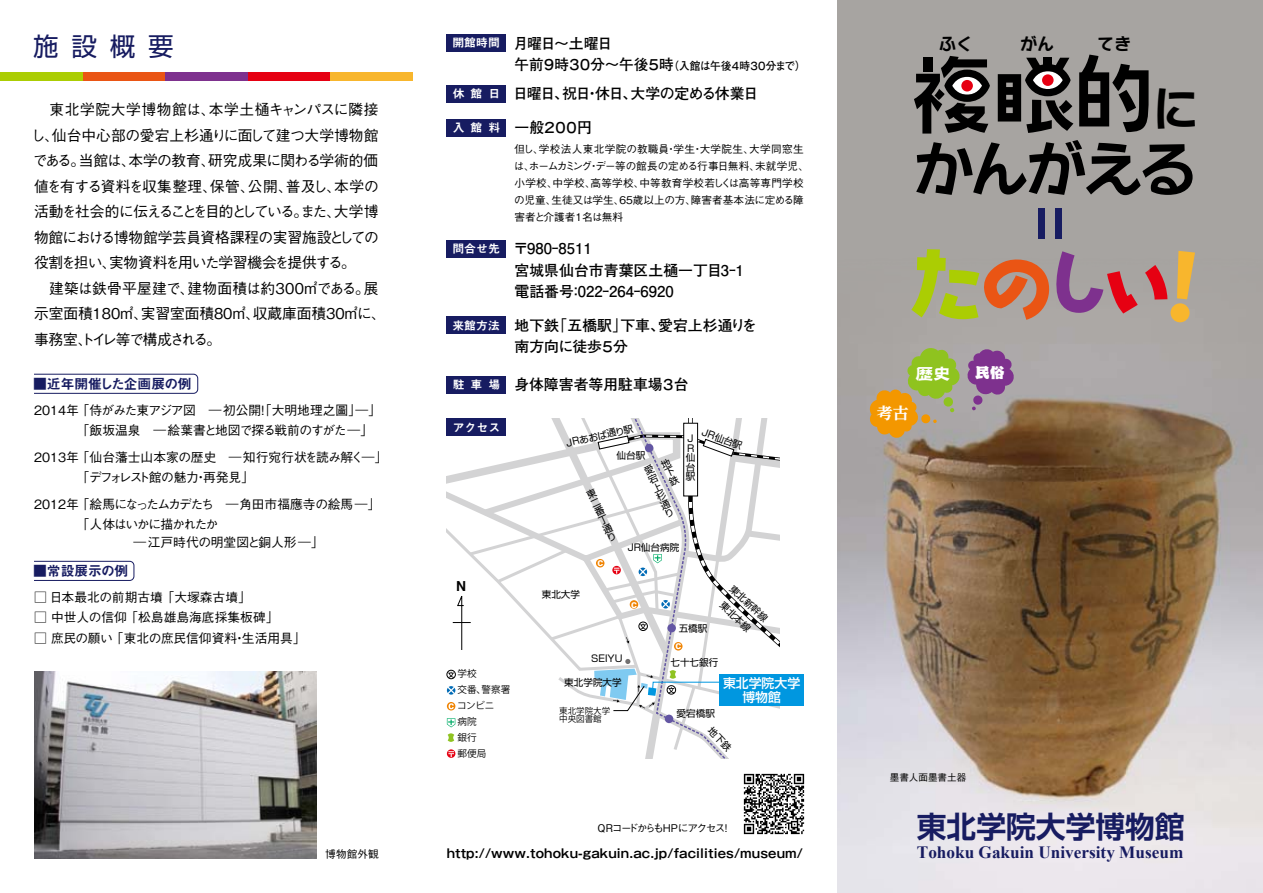
<style>
.page{position:relative;width:1263px;height:893px;background:#fff}
.page>*{position:absolute;margin:0;border:0;box-sizing:border-box;transform-origin:0 0}
.t1{font:59.85px "Rodin Wanpaku Pro B";letter-spacing:-.06em;color:#000}
.t2{font:47.4px "Rodin Wanpaku Pro B";color:#000}
.t3{font:700 29.7px "Shin Go Pr 6 De";color:#171c61}
.t4{font:25.5px "Shin Go Pr 6";color:#171c61}
.t5{font:19.2px "Kakurei Std EB";color:#fff}
.t6{font:700 17.25px "Times New Roman";color:#171c61}
.t7{font:16.95px "Rodin Wanpaku Pro B";color:#000}
.t8{font:700 expanded 15.9px "UD Reimin Pr 6";color:#fff}
.t9{font:500 14.85px/25.5px "Gothic BBB Pr 6";letter-spacing:-.01em;color:#000}
.t10{font:700 14.85px/21.3px "Futo Go B101 Pr 6";color:#000}
.t11{font:700 14.85px "Futo Go B101 Pr 6";letter-spacing:-.085em;color:#000}
.t12{font:13.8px "Midashi Go Pr 6 MB31";letter-spacing:-.01em;color:#171c61}
.t13{font:700 13.8px "Helvetica";color:#000}
.t14{font:500 12.9px/14.1px "Shin Go Pr 6";color:#fff;text-align:center}
.t15{font:500 12.75px/20.2px "Gothic BBB Pr 6";color:#000}
.t16{font:500 12.75px/20.2px "Gothic BBB Pr 6";letter-spacing:-.06em;color:#000}
.t17{font:700 12.15px "Gothic MB101 Pr 6 De";letter-spacing:.01em;color:#000}
.t18{font:11.85px "Midashi Go Pr 6 MB31";color:#fff}
.t19{font:700 11.1px "Futo Go B101 Pr 6";letter-spacing:-.135em;color:#000}
.t20{font:500 10.65px/17px "Gothic BBB Pr 6";letter-spacing:.005em;color:#000}
.t21{font:500 10.65px "Gothic BBB Pr 6";letter-spacing:-.135em;color:#000}
.t22{font:700 10.65px "Helvetica";color:#fff}
.t23{font:9.6px/9.6px "Shin Go Pr 6";color:#000;text-align:justify}
.t24{font:9.6px/15.8px "Koz Go Pro";color:#000}
.t25{font:500 9.6px "Gothic BBB Pr 6";color:#000}
.t26{font:8.55px/8.6px "Koz Go Pro";color:#000}
.s1{font-family:"Midashi Go Pr 6 MB31";font-weight:400;font-size:11.85px;color:#fff}
.s2{font-size:14.85px}
</style>
<div class="page">
<div style="left:838px;top:0;width:425px;height:368px;background:#a7a4a1"></div>
<img style="left:838px;top:294px;width:425px;height:599px">
<svg style="left:1079px;top:55px;width:69px;height:77px"></svg>
<svg style="left:914px;top:56px;width:76px;height:78px"></svg>
<div style="left:961px;top:80px;width:12px;height:12px;background:#e60012;border-radius:50%"></div>
<svg style="left:998px;top:58px;width:75px;height:75px"></svg>
<svg style="left:911px;top:249px;width:227px;height:71px"></svg>
<svg style="left:1145px;top:265px;width:22px;height:35px"></svg>
<svg style="left:1177px;top:251px;width:18px;height:48px"></svg>
<div style="left:1170px;top:303px;width:20px;height:19px;background:#f8b62d;border-radius:50%"></div>
<div style="left:1055px;top:209px;width:7px;height:30px;background:#171c61"></div>
<div style="left:1038px;top:209px;width:7px;height:30px;background:#171c61"></div>
<svg style="left:966px;top:348px;width:49px;height:63px"></svg>
<svg style="left:869px;top:347px;width:91px;height:92px"></svg>
<div style="left:446px;top:34px;width:60px;height:17px;background:#171c61"></div>
<div style="left:446px;top:240px;width:60px;height:17px;background:#171c61"></div>
<div style="left:446px;top:317px;width:60px;height:17px;background:#171c61"></div>
<div style="left:447px;top:376px;width:59px;height:17px;background:#171c61"></div>
<div style="left:447px;top:85px;width:59px;height:17px;background:#171c61"></div>
<div style="left:447px;top:119px;width:59px;height:17px;background:#171c61"></div>
<img style="left:743px;top:773px;width:62px;height:62px">
<div style="left:720px;top:674px;width:84px;height:32px;background:#0097e0"></div>
<img style="left:34px;top:672px;width:283px;height:187px">
<div style="left:330px;top:72px;width:82px;height:9px;background:#f8b62d"></div>
<div style="left:247px;top:72px;width:83px;height:9px;background:#e60012"></div>
<div style="left:165px;top:72px;width:82px;height:9px;background:#7e318e"></div>
<div style="left:82px;top:72px;width:83px;height:9px;background:#ea5514"></div>
<div style="left:0;top:72px;width:82px;height:9px;background:#abcd03"></div>
<svg style="left:34px;top:374px;width:164px;height:20px"></svg>
<svg style="left:34px;top:561px;width:100px;height:20px"></svg>
<svg style="left:446px;top:419px;width:333px;height:339px"></svg>
<h3 class="t4" style="left:33px;top:25px;width:142px">施設概要</h3>
<p class="t10" style="left:452px;top:32px;width:161px"><span class="s1">開館時間</span> 月曜日～土曜日</p>
<p class="t19" style="left:514px;top:57px;width:293px"><span class="s2">午前９時３０分～午後５時</span>（入館は午後４時３０分まで）</p>
<p class="t7" style="left:939px;top:32px;width:35px">ふく</p>
<p class="t7" style="left:1020px;top:32px;width:35px">がん</p>
<p class="t7" style="left:1097px;top:32px;width:35px">てき</p>
<p class="t9" style="left:31px;top:96px;width:356px">　東北学院大学博物館は、本学土樋キャンパスに隣接し、仙台中心部の愛宕上杉通りに面して建つ大学博物館である。当館は、本学の教育、研究成果に関わる学術的価値を有する資料を収集整理、保管、公開、普及し、本学の活動を社会的に伝えることを目的としている。また、大学博物館における博物館学芸員資格課程の実習施設としての役割を担い、実物資料を用いた学習機会を提供する。<br>　建築は鉄骨平屋建で、建物面積は約300㎡である。展示室面積180㎡、実習室面積80㎡、収蔵庫面積30㎡に、事務室、トイレ等で構成される。</p>
<p class="t12" style="left:33px;top:372px;width:160px">■近年開催した企画展の例</p>
<p class="t15" style="left:77px;top:399px;width:306px;text-indent:-43px">2014年 「侍がみた東アジア図　―初公開！「大明地理之圖」―」「飯坂温泉　―絵葉書と地図で探る戦前のすがた―」</p>
<p class="t15" style="left:77px;top:446px;width:313px;text-indent:-43px">2013年 「仙台藩士山本家の歴史 ―知行宛行状を読み解く―」「デフォレスト館の魅力・再発見」</p>
<p class="t16" style="left:77px;top:493px;width:305px;text-indent:-43px">2012年 「絵馬になったムカデたち　―角田市福應寺の絵馬―」「人体はいかに描かれたか</p>
<p class="t15" style="left:82px;top:531px;width:243px">　　　　―江戸時代の明堂図と銅人形―」</p>
<p class="t11" style="left:453px;top:82px;width:307px"><span class="s1">休館日</span> 日曜日、祝日・休日、大学の定める休業日</p>
<p class="t10" style="left:453px;top:116px;width:141px"><span class="s1">入館料</span> 一般２００円</p>
<p class="t20" style="left:514px;top:140px;width:297px">但し、学校法人東北学院の教職員・学生・大学院生、大学同窓生は、ホームカミング・デー等の館長の定める行事日無料、未就学児、小学校、中学校、高等学校、中等教育学校若しくは高等専門学校の児童、生徒又は学生、６５歳以上の方、障害者基本法に定める障害者と介護者1名は無料</p>
<p class="t10" style="left:514px;top:237px;width:231px;text-indent:-62px"><span class="s1">問合せ先</span> 〒980ー8511<br>宮城県仙台市青葉区土樋一丁目3ー1電話番号：022ー264ー6920</p>
<p class="t10" style="left:514px;top:314px;width:244px;text-indent:-62px"><span class="s1">来館方法</span> 地下鉄「五橋駅」下車、愛宕上杉通りを南方向に徒歩５分</p>
<p class="t18" style="left:453px;top:375px;width:49px">駐車場</p>
<p class="t18" style="left:453px;top:418px;width:49px">アクセス</p>
<p class="t10" style="left:514px;top:373px;width:176px">身体障害者等用駐車場３台</p>
<p class="t23" style="left:565px;top:438px;width:70px;rotate:-13deg">JRあおば通り駅</p>
<p class="t23" style="left:686px;top:433px;width:11px;text-align:left">J<br>R仙台駅</p>
<p class="t23" style="left:704px;top:426px;width:43px;rotate:20deg">JR仙台駅</p>
<p class="t23" style="left:617px;top:450px;width:30px">仙台駅</p>
<p class="t23" style="left:642px;top:467px;width:6px;rotate:-25deg">愛宕上杉通り</p>
<p class="t23" style="left:585px;top:491px;width:6px;rotate:-25deg">東二番丁通り</p>
<p class="t23" style="left:628px;top:542px;width:53px">JR仙台病院</p>
<h2 class="t2" style="left:1152px;top:76px;width:49px">に</h2>
<h1 class="t1" style="left:913px;top:128px;width:286px">かんがえる</h1>
<p class="t5" style="left:915px;top:362px;width:91px">歴史 <sup>民俗</sup></p>
<p class="t8" style="left:877px;top:400px;width:33px">考古</p>
<p class="t12" style="left:33px;top:560px;width:97px">■常設展示の例</p>
<p class="t22" style="left:597px;top:554px;width:7px">c</p>
<p class="t15" style="left:34px;top:586px;width:219px">□ 日本最北の前期古墳 「大塚森古墳」</p>
<p class="t15" style="left:34px;top:607px;width:246px">□ 中世人の信仰 「松島雄島海底採集板碑」</p>
<p class="t15" style="left:34px;top:627px;width:273px">□ 庶民の願い 「東北の庶民信仰資料・生活用具」</p>
<p class="t13" style="left:456px;top:575px;width:11px">N</p>
<p class="t24" style="left:458px;top:666px;width:21px">学校</p>
<p class="t24" style="left:458px;top:682px;width:54px">交番、警察署</p>
<p class="t24" style="left:458px;top:714px;width:21px">病院</p>
<p class="t24" style="left:457px;top:698px;width:39px">コンビニ</p>
<p class="t23" style="left:542px;top:589px;width:40px">東北大学</p>
<p class="t22" style="left:631px;top:595px;width:7px">c</p>
<p class="t23" style="left:591px;top:653px;width:33px">SEIYU</p>
<p class="t23" style="left:564px;top:676px;width:59px">東北学院大学</p>
<p class="t26" style="left:559px;top:706px;width:53px">東北学院大学中央図書館</p>
<p class="t23" style="left:738px;top:580px;width:49px;line-height:18.6px;text-align:center;rotate:43deg">東北新幹線東北本線</p>
<p class="t23" style="left:679px;top:622px;width:30px">五橋駅</p>
<p class="t23" style="left:670px;top:657px;width:49px">七十七銀行</p>
<p class="t22" style="left:675px;top:637px;width:7px">c</p>
<p class="t23" style="left:677px;top:708px;width:40px">愛宕橋駅</p>
<p class="t14" style="left:723px;top:675px;width:79px">東北学院大学博物館</p>
<p class="t24" style="left:458px;top:730px;width:30px">銀行郵便局</p>
<p class="t25" style="left:890px;top:770px;width:78px">墨書人面墨書土器</p>
<p class="t20" style="left:325px;top:844px;width:55px">博物館外観</p>
<p class="t21" style="left:598px;top:820px;width:135px">QRコードからもHPにアクセス！</p>
<p class="t17" style="left:447px;top:843px;width:358px">http://www.tohoku-gakuin.ac.jp/facilities/museum/</p>
<h3 class="t3" style="left:917px;top:802px;width:269px">東北学院大学博物館</h3>
<p class="t6" style="left:917px;top:840px;width:268px">Tohoku Gakuin University Museum</p>
</div>
